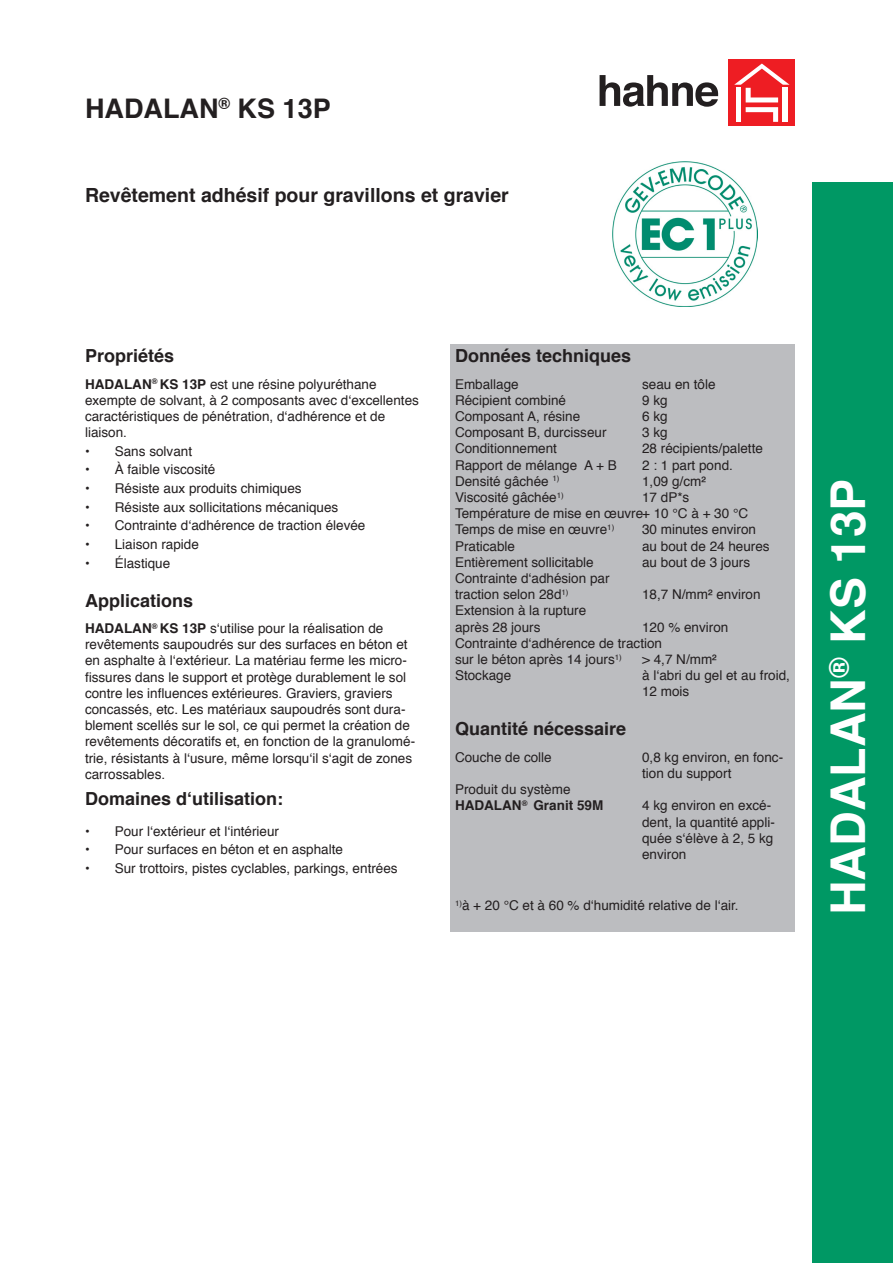
<style>
.page{position:relative;width:893px;height:1263px;background:#fff}
.page>*{position:absolute;margin:0;border:0;box-sizing:border-box;transform-origin:0 0}
.t1{font:700 48px "Helvetica";color:#fff}
.t2{font:700 27px "Helvetica";color:#231f20}
.t3{font:700 19.5px "Helvetica";color:#231f20}
.t4{font:700 18px "Helvetica";color:#231f20}
.t5{font:13.5px/16.2px "Helvetica";color:#231f20}
.t6{font:700 13.5px "Helvetica";color:#231f20}
.s1{font-weight:700}
</style>
<div class="page">
<div style="left:729px;top:60px;width:66px;height:66px;background:#ee1d23"></div>
<svg style="left:734px;top:64px;width:56px;height:58px"></svg>
<div style="left:783px;top:88px;width:5px;height:34px;background:#fff"></div>
<svg style="left:600px;top:75px;width:118px;height:32px"></svg>
<div style="left:812px;top:183px;width:81px;height:1080px;background:#009864"></div>
<img style="left:612px;top:162px;width:145px;height:144px">
<div style="left:451px;top:344px;width:344px;height:30px;background:#bcbdc0"></div>
<div style="left:451px;top:374px;width:344px;height:327px;background:#bcbdc0"></div>
<div style="left:451px;top:701px;width:344px;height:17px;background:#bcbdc0"></div>
<div style="left:451px;top:718px;width:344px;height:29px;background:#bcbdc0"></div>
<div style="left:451px;top:747px;width:344px;height:117px;background:#bcbdc0"></div>
<div style="left:451px;top:863px;width:344px;height:52px;background:#bcbdc0"></div>
<div style="left:451px;top:914px;width:344px;height:17px;background:#bcbdc0"></div>
<p class="t2" style="left:85px;top:87px;width:247px">HADALAN<sup>®</sup> KS 13P</p>
<p class="t3" style="left:85px;top:179px;width:425px">Revêtement adhésif pour gravillons et gravier</p>
<p class="t4" style="left:85px;top:341px;width:91px">Propriétés</p>
<p class="t5" style="left:85px;top:376px;width:335px"><span class="s1">HADALAN</span><sup>®</sup> <span class="s1">KS 13P</span> est une résine polyuréthane exempte de solvant, à 2 composants avec d‘excellentes caractéristiques de pénétration, d‘adhérence et de liaison.</p>
<p class="t6" style="left:85px;top:440px;width:6px">•</p>
<p class="t5" style="left:115px;top:443px;width:79px">Sans solvant</p>
<p class="t6" style="left:85px;top:459px;width:6px">•</p>
<p class="t5" style="left:115px;top:462px;width:102px">À faible viscosité</p>
<p class="t6" style="left:85px;top:477px;width:6px">•</p>
<p class="t5" style="left:115px;top:481px;width:188px">Résiste aux produits chimiques</p>
<p class="t6" style="left:85px;top:496px;width:6px">•</p>
<p class="t5" style="left:115px;top:499px;width:225px">Résiste aux sollicitations mécaniques</p>
<p class="t6" style="left:85px;top:515px;width:6px">•</p>
<p class="t5" style="left:115px;top:518px;width:252px">Contrainte d‘adhérence de traction élevée</p>
<p class="t6" style="left:85px;top:533px;width:6px">•</p>
<p class="t5" style="left:115px;top:536px;width:86px">Liaison rapide</p>
<p class="t6" style="left:85px;top:552px;width:6px">•</p>
<p class="t5" style="left:115px;top:555px;width:57px">Élastique</p>
<p class="t4" style="left:85px;top:586px;width:110px">Applications</p>
<p class="t5" style="left:85px;top:621px;width:332px"><span class="s1">HADALAN</span><sup>®</sup> <span class="s1">KS 13P</span> s‘utilise pour la réalisation de revêtements saupoudrés sur des surfaces en béton et en asphalte à l‘extérieur. La matériau ferme les micro&shy;fissures dans le support et protège durablement le sol contre les influences extérieures. Graviers, graviers concassés, etc. Les matériaux saupoudrés sont dura&shy;blement scellés sur le sol, ce qui permet la création de revêtements décoratifs et, en fonction de la granulomé&shy;trie, résistants à l‘usure, même lorsqu‘il s‘agit de zones carrossables.</p>
<p class="t4" style="left:85px;top:784px;width:200px">Domaines d‘utilisation:</p>
<p class="t6" style="left:85px;top:820px;width:6px">•</p>
<p class="t5" style="left:115px;top:823px;width:166px">Pour l‘extérieur et l‘intérieur</p>
<p class="t6" style="left:85px;top:839px;width:6px">•</p>
<p class="t5" style="left:115px;top:842px;width:230px">Pour surfaces en béton et en asphalte</p>
<p class="t6" style="left:85px;top:857px;width:6px">•</p>
<p class="t5" style="left:115px;top:860px;width:284px">Sur trottoirs, pistes cyclables, parkings, entrées</p>
<p class="t4" style="left:455px;top:341px;width:178px">Données techniques</p>
<p class="t5" style="left:455px;top:376px;width:65px">Emballage</p>
<p class="t5" style="left:455px;top:392px;width:113px">Récipient combiné</p>
<p class="t5" style="left:455px;top:409px;width:127px">Composant A, résine</p>
<p class="t5" style="left:455px;top:425px;width:153px">Composant B, durcisseur</p>
<p class="t5" style="left:455px;top:441px;width:104px">Conditionnement</p>
<p class="t5" style="left:455px;top:457px;width:163px">Rapport de mélange A + B</p>
<p class="t5" style="left:455px;top:473px;width:106px">Densité gâchée <sup>1)</sup></p>
<p class="t5" style="left:455px;top:490px;width:110px">Viscosité gâchée<sup>1)</sup></p>
<p class="t5" style="left:455px;top:506px;width:295px">Température de mise en œuvre+ 10 °C à + 30 °C</p>
<p class="t5" style="left:455px;top:522px;width:161px">Temps de mise en œuvre<sup>1)</sup></p>
<p class="t5" style="left:455px;top:538px;width:62px">Praticable</p>
<p class="t5" style="left:455px;top:554px;width:140px">Entièrement sollicitable</p>
<p class="t5" style="left:455px;top:571px;width:156px">Contrainte d‘adhésion par</p>
<p class="t5" style="left:455px;top:587px;width:115px">traction selon 28d<sup>1)</sup></p>
<p class="t5" style="left:455px;top:603px;width:133px">Extension à la rupture</p>
<p class="t5" style="left:455px;top:619px;width:87px">après 28 jours</p>
<p class="t5" style="left:455px;top:635px;width:209px">Contrainte d‘adhérence de traction</p>
<p class="t5" style="left:455px;top:652px;width:168px">sur le béton après 14 jours<sup>1)</sup></p>
<p class="t5" style="left:455px;top:668px;width:58px">Stockage</p>
<p class="t5" style="left:642px;top:376px;width:75px">seau en tôle</p>
<p class="t5" style="left:642px;top:392px;width:27px">9 kg</p>
<p class="t5" style="left:642px;top:409px;width:27px">6 kg</p>
<p class="t5" style="left:642px;top:425px;width:27px">3 kg</p>
<p class="t5" style="left:642px;top:441px;width:122px">28 récipients/palette</p>
<p class="t5" style="left:642px;top:457px;width:92px">2 : 1 part pond.</p>
<p class="t5" style="left:642px;top:473px;width:65px">1,09 g/cm²</p>
<p class="t5" style="left:642px;top:490px;width:49px">17 dP*s</p>
<p class="t5" style="left:642px;top:522px;width:116px">30 minutes environ</p>
<p class="t5" style="left:642px;top:538px;width:129px">au bout de 24 heures</p>
<p class="t5" style="left:642px;top:554px;width:110px">au bout de 3 jours</p>
<p class="t5" style="left:642px;top:587px;width:120px">18,7 N/mm² environ</p>
<p class="t5" style="left:642px;top:619px;width:88px">120 % environ</p>
<p class="t5" style="left:642px;top:652px;width:76px">&gt; 4,7 N/mm²</p>
<p class="t5" style="left:642px;top:668px;width:149px">à l‘abri du gel et au froid,<br>12 mois</p>
<p class="t4" style="left:455px;top:715px;width:173px">Quantité nécessaire</p>
<p class="t5" style="left:455px;top:749px;width:98px">Couche de colle</p>
<p class="t5" style="left:455px;top:782px;width:117px">Produit du système</p>
<p class="t6" style="left:455px;top:795px;width:150px">HADALAN<sup>®</sup> Granit 59M</p>
<p class="t5" style="left:642px;top:749px;width:143px">0,8 kg environ, en fonc&shy;tion du support</p>
<p class="t5" style="left:642px;top:798px;width:134px">4 kg environ en excé&shy;dent, la quantité appli&shy;quée s‘élève à 2, 5 kg environ</p>
<p class="t5" style="left:455px;top:898px;width:285px"><sup>1)</sup>à + 20 °C et à 60 % d‘humidité relative de l‘air.</p>
<p class="t1" style="left:810px;top:915px;width:438px;rotate:-90deg">HADALAN<sup>®</sup> KS 13P</p>
</div>
